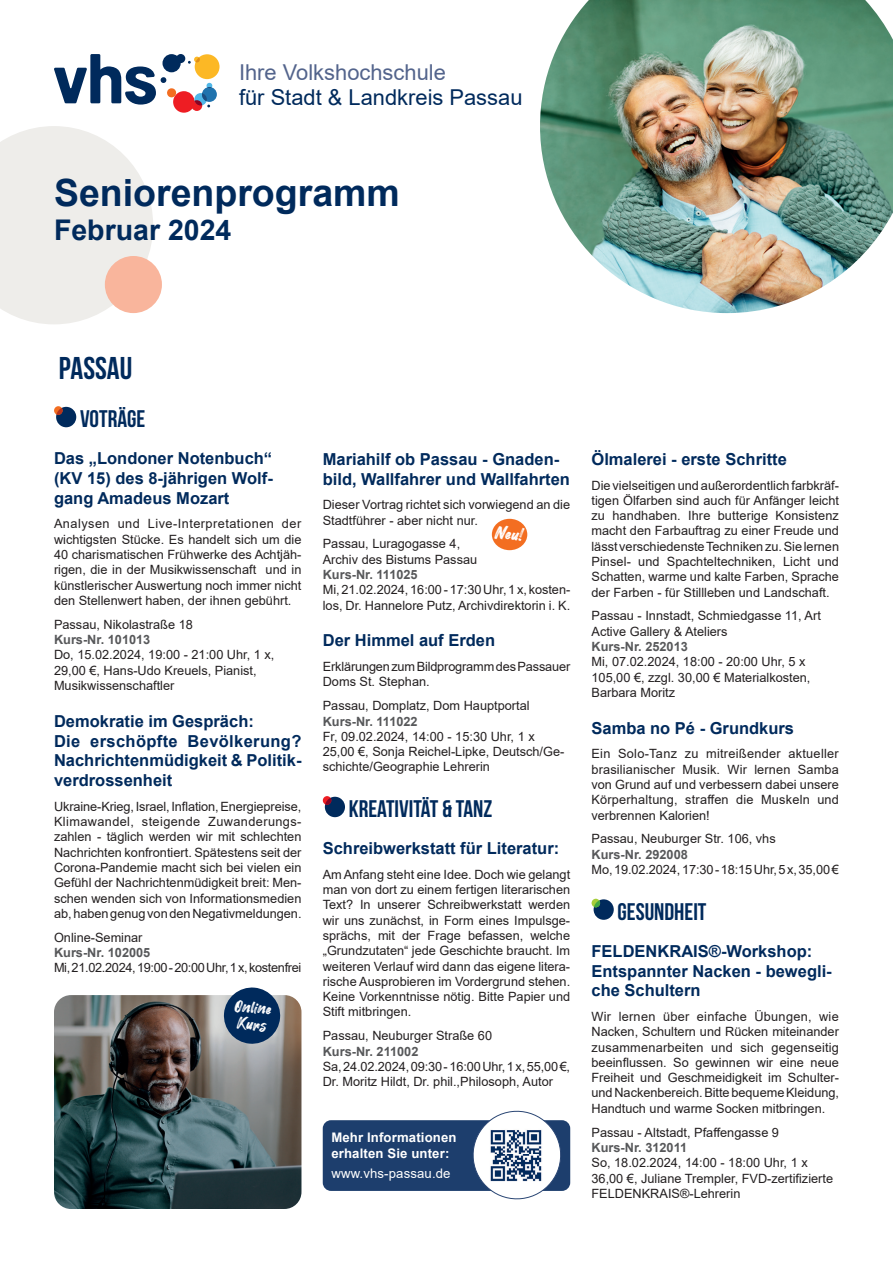
<style>
.page{position:relative;width:893px;height:1263px;background:#fff}
.page>*{position:absolute;margin:0;border:0;box-sizing:border-box;transform-origin:0 0}
.t1{font:700 37.5px "Arial";color:#002a5c}
.t2{font:700 31.5px "Bebas Neue";color:#002a5c}
.t3{font:700 28.5px "Arial";color:#002a5c}
.t4{font:700 24px "Bebas Neue";color:#002a5c}
.t5{font:21.9px "Arial";color:#002a5c}
.t6{font:21.9px "Arial";color:#53648c}
.t7{font:18px "Hey August";color:#fff;scale:1.06 1}
.t8{font:17.1px/17.1px "Hey August";color:#fff}
.t9{font:700 16.5px/19.8px "Arial";color:#002a5c}
.t10{font:700 13.2px/15.8px "Arial";letter-spacing:.01em;color:#fff}
.t11{font:13.2px "Arial";letter-spacing:.01em;color:#fff}
.t12{font:12.75px/15.3px "Arial";color:#231f20}
.t13{font:700 12.75px "Arial";color:#57585a}
.t14{font:12.75px "Arial";letter-spacing:-.025em;color:#231f20}
</style>
<div class="page">
<svg style="left:0;top:126px;width:153px;height:198px"></svg>
<svg style="left:54px;top:54px;width:166px;height:59px"></svg>
<img style="left:540px;top:0;width:353px;height:313px">
<div style="left:105px;top:256px;width:57px;height:57px;background:#f9b59c;border-radius:50%"></div>
<div style="left:323px;top:1120px;width:247px;height:71px;background:#1d3e6d;border-radius:8px"></div>
<svg style="left:471px;top:1110px;width:92px;height:90px"></svg>
<img style="left:488px;top:1127px;width:57px;height:56px">
<div style="left:56px;top:407px;width:20px;height:20px;background:#002a5c;border-radius:50%"></div>
<svg style="left:54px;top:406px;width:9px;height:9px"></svg>
<svg style="left:56px;top:408px;width:7px;height:7px"></svg>
<div style="left:325px;top:797px;width:20px;height:20px;background:#002a5c;border-radius:50%"></div>
<svg style="left:323px;top:796px;width:8px;height:9px"></svg>
<svg style="left:325px;top:798px;width:6px;height:7px"></svg>
<div style="left:594px;top:899px;width:20px;height:21px;background:#002a5c;border-radius:50%"></div>
<div style="left:592px;top:899px;width:8px;height:8px;background:#a6ce39;border-radius:50%"></div>
<svg style="left:594px;top:900px;width:6px;height:7px"></svg>
<div style="left:492px;top:519px;width:35px;height:31px;background:#f36e21;border-radius:50%"></div>
<img style="left:54px;top:995px;width:247px;height:214px">
<svg style="left:223px;top:987px;width:58px;height:58px"></svg>
<h3 class="t6" style="left:239px;top:57px;width:208px">Ihre Volkshochschule</h3>
<h3 class="t5" style="left:239px;top:82px;width:285px">für Stadt &amp; Landkreis Passau</h3>
<h1 class="t1" style="left:54px;top:167px;width:347px">Seniorenprogramm</h1>
<h3 class="t3" style="left:54px;top:210px;width:179px">Februar 2024</h3>
<h2 class="t2" style="left:59px;top:351px;width:75px">PASSAU</h2>
<h3 class="t4" style="left:80px;top:406px;width:67px">VOTRÄGE</h3>
<p class="t9" style="left:54px;top:449px;width:220px;text-align:justify">Das „Londoner Notenbuch“ (KV 15) des 8-jährigen Wolf&shy;gang Amadeus Mozart</p>
<p class="t12" style="left:54px;top:516px;width:249px;text-align:justify">Analysen und Live-Interpretationen der wichtigsten Stücke. Es handelt sich um die 40 charismatischen Frühwerke des Achtjäh&shy;rigen, die in der Musikwissenschaft und in künstlerischer Auswertung noch immer nicht den Stellenwert haben, der ihnen gebührt.</p>
<p class="t12" style="left:54px;top:616px;width:140px">Passau, Nikolastraße 18</p>
<p class="t13" style="left:54px;top:631px;width:98px">Kurs-Nr. 101013</p>
<p class="t12" style="left:54px;top:647px;width:222px">Do, 15.02.2024, 19:00 - 21:00 Uhr, 1 x,<br>29,00 € , Hans-Udo Kreuels, Pianist,<br>Musikwissenschaftler</p>
<p class="t9" style="left:54px;top:711px;width:249px">Demokratie im Gespräch:<br>Die erschöpfte Bevölkerung?<br>Nachrichtenmüdigkeit &amp; Politik&shy;verdrossenheit</p>
<p class="t12" style="left:54px;top:799px;width:249px;text-align:justify">Ukraine-Krieg, Israel, Inflation, Energiepreise, Klimawandel, steigende Zuwanderungs&shy;zahlen - täglich werden wir mit schlechten Nachrichten konfrontiert. Spätestens seit der Corona-Pandemie macht sich bei vielen ein Gefühl der Nachrichtenmüdigkeit breit: Men&shy;schen wenden sich von Informationsmedien ab, haben genug von den Negativmeldungen.</p>
<p class="t12" style="left:54px;top:929px;width:90px">Online-Seminar</p>
<p class="t13" style="left:54px;top:943px;width:98px">Kurs-Nr. 102005</p>
<p class="t14" style="left:54px;top:959px;width:249px">Mi, 21.02.2024, 19:00 - 20:00 Uhr, 1 x, kostenfrei</p>
<h3 class="t8" style="left:236px;top:998px;width:39px;rotate:5deg">Online<br>Kurs</h3>
<p class="t9" style="left:323px;top:449px;width:249px">Mariahilf ob Passau - Gnaden&shy;bild, Wallfahrer und Wallfahrten</p>
<p class="t12" style="left:323px;top:497px;width:249px">Dieser Vortrag richtet sich vorwiegend an die<br>Stadtführer - aber nicht nur.</p>
<p class="t12" style="left:323px;top:536px;width:156px">Passau, Luragogasse 4,<br>Archiv des Bistums Passau</p>
<p class="t13" style="left:323px;top:566px;width:96px">Kurs-Nr. 111025</p>
<p class="t12" style="left:323px;top:582px;width:249px">Mi, 21.02.2024, 16:00 - 17:30 Uhr, 1 x, kosten&shy;los , Dr. Hannelore Putz, Archivdirektorin i. K.</p>
<p class="t9" style="left:323px;top:631px;width:174px">Der Himmel auf Erden</p>
<p class="t12" style="left:323px;top:659px;width:249px">Erklärungen zum Bildprogramm des Passauer<br>Doms St. Stephan.</p>
<p class="t12" style="left:323px;top:698px;width:208px">Passau, Domplatz, Dom Hauptportal</p>
<p class="t13" style="left:323px;top:712px;width:96px">Kurs-Nr. 111022</p>
<p class="t12" style="left:323px;top:729px;width:243px">Fr, 09.02.2024, 14:00 - 15:30 Uhr, 1 x<br>25,00 € , Sonja Reichel-Lipke, Deutsch/Ge&shy;schichte/Geographie Lehrerin</p>
<h3 class="t4" style="left:349px;top:796px;width:145px">KREATIVITÄT &amp; TANZ</h3>
<p class="t9" style="left:323px;top:838px;width:238px">Schreibwerkstatt für Literatur:</p>
<p class="t12" style="left:323px;top:866px;width:249px;text-align:justify">Am Anfang steht eine Idee. Doch wie gelangt man von dort zu einem fertigen literarischen Text? In unserer Schreibwerkstatt werden wir uns zunächst, in Form eines Impulsge&shy;sprächs, mit der Frage befassen, welche „Grundzutaten“ jede Geschichte braucht. Im weiteren Verlauf wird dann das eigene litera&shy;rische Ausprobieren im Vordergrund stehen.<br>Keine Vorkenntnisse nötig. Bitte Papier und Stift mitbringen.</p>
<p class="t12" style="left:323px;top:1028px;width:171px">Passau, Neuburger Straße 60</p>
<p class="t13" style="left:323px;top:1042px;width:97px">Kurs-Nr. 211002</p>
<p class="t12" style="left:323px;top:1059px;width:249px">Sa, 24.02.2024, 09:30 - 16:00 Uhr, 1 x, 55,00 € ,<br>Dr. Moritz Hildt, Dr. phil.,Philosoph, Autor</p>
<h3 class="t7" style="left:496px;top:523px;width:28px;rotate:5deg">Neu!</h3>
<p class="t10" style="left:331px;top:1130px;width:127px">Mehr Informationen erhalten Sie unter:</p>
<p class="t11" style="left:331px;top:1164px;width:121px">www.vhs-passau.de</p>
<p class="t9" style="left:591px;top:449px;width:197px">Ölmalerei - erste Schritte</p>
<p class="t12" style="left:591px;top:477px;width:249px;text-align:justify">Die vielseitigen und außerordentlich farbkräf&shy;tigen Ölfarben sind auch für Anfänger leicht zu handhaben. Ihre butterige Konsistenz macht den Farbauftrag zu einer Freude und lässt verschiedenste Techniken zu. Sie lernen Pinsel- und Spachteltechniken, Licht und Schatten, warme und kalte Farben, Sprache der Farben - für Stillleben und Landschaft.</p>
<p class="t12" style="left:591px;top:608px;width:231px">Passau - Innstadt, Schmiedgasse 11, Art<br>Active Gallery &amp; Ateliers</p>
<p class="t13" style="left:591px;top:638px;width:98px">Kurs-Nr. 252013</p>
<p class="t12" style="left:591px;top:654px;width:221px">Mi, 07.02.2024, 18:00 - 20:00 Uhr, 5 x<br>105,00 €, zzgl. 30,00 € Materialkosten ,<br>Barbara Moritz</p>
<p class="t9" style="left:591px;top:718px;width:204px">Samba no Pé - Grundkurs</p>
<p class="t12" style="left:591px;top:746px;width:249px;text-align:justify">Ein Solo-Tanz zu mitreißender aktueller brasilianischer Musik. Wir lernen Samba von Grund auf und verbessern dabei unsere Körperhaltung, straffen die Muskeln und verbrennen Kalorien!</p>
<p class="t12" style="left:591px;top:831px;width:186px">Passau, Neuburger Str. 106, vhs</p>
<p class="t13" style="left:591px;top:845px;width:98px">Kurs-Nr. 292008</p>
<p class="t12" style="left:591px;top:862px;width:249px">Mo, 19.02.2024, 17:30 - 18:15 Uhr, 5 x, 35,00 €</p>
<h3 class="t4" style="left:617px;top:898px;width:90px">GESUNDHEIT</h3>
<p class="t9" style="left:591px;top:941px;width:242px">FELDENKRAIS®-Workshop:<br>Entspannter Nacken - bewegli&shy;che Schultern</p>
<p class="t12" style="left:591px;top:1009px;width:249px;text-align:justify">Wir lernen über einfache Übungen, wie Nacken, Schultern und Rücken miteinander zusammenarbeiten und sich gegenseitig beeinflussen. So gewinnen wir eine neue Freiheit und Geschmeidigkeit im Schulter&shy;und Nackenbereich. Bitte bequeme Kleidung, Handtuch und warme Socken mitbringen.</p>
<p class="t12" style="left:591px;top:1124px;width:189px">Passau - Altstadt, Pfaffengasse 9</p>
<p class="t13" style="left:591px;top:1138px;width:97px">Kurs-Nr. 312011</p>
<p class="t12" style="left:591px;top:1155px;width:243px">So, 18.02.2024, 14:00 - 18:00 Uhr, 1 x<br>36,00 € , Juliane Trempler, FVD-zertifizierte<br>FELDENKRAIS®-Lehrerin</p>
</div>
